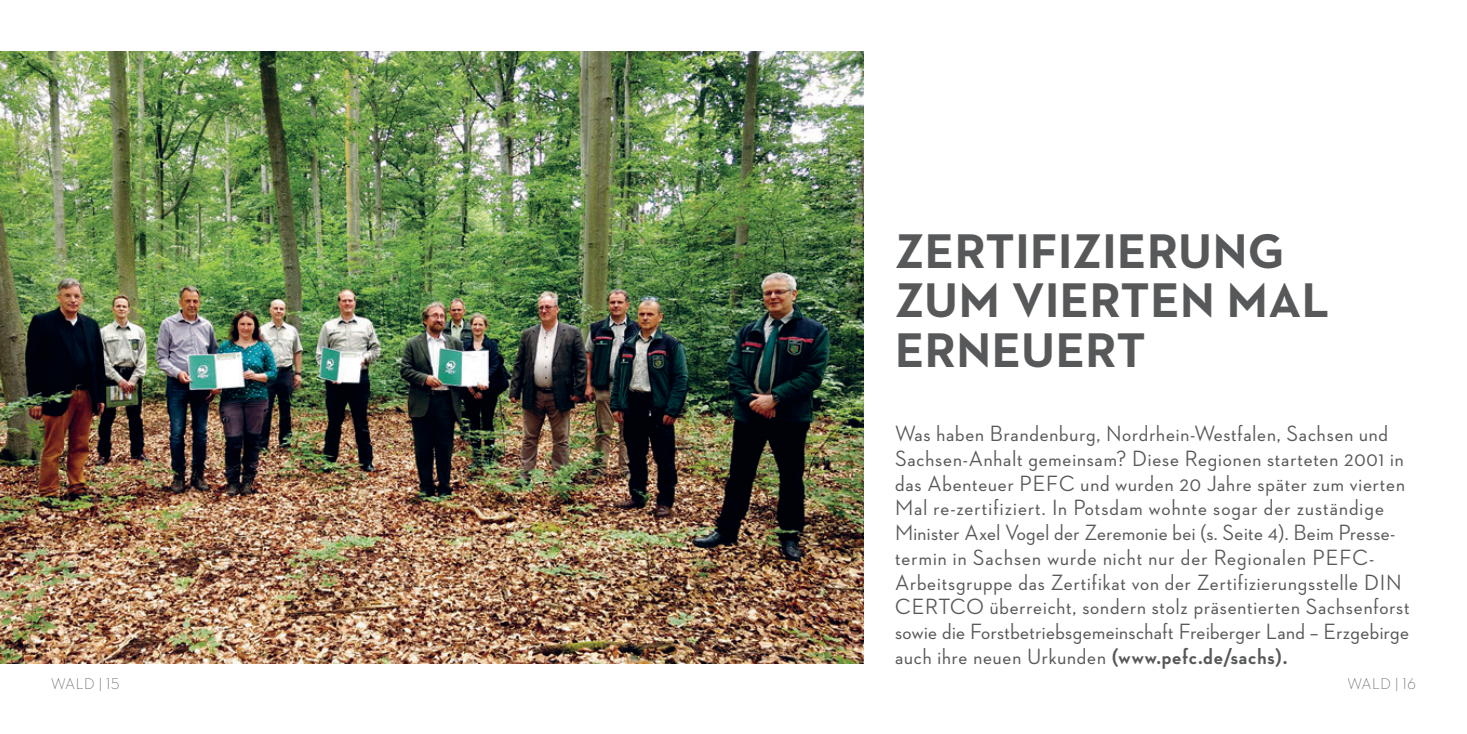
<style>
.page{position:relative;width:1467px;height:734px;background:#fff}
.page>*{position:absolute;margin:0;border:0;box-sizing:border-box;transform-origin:0 0}
.t1{font:700 49.5px/49.5px "Neutraface 2 Text";letter-spacing:.01em;color:#57585a}
.t2{font:500 22.5px/24.8px "Neutraface 2 Display";letter-spacing:.04em;color:#57585a}
.t3{font:300 15.75px "Neutraface 2 Display";letter-spacing:.04em;color:#57585a}
.s1{font-weight:700}
</style>
<div class="page">
<img style="left:0;top:51px;width:863px;height:612px">
<h1 class="t1" style="left:895px;top:225px;width:436px">ZERTIFIZIERUNG<br>ZUM VIERTEN MAL<br>ERNEUERT</h1>
<p class="t2" style="left:895px;top:421px;width:516px">Was haben Brandenburg, Nordrhein-Westfalen, Sachsen und Sachsen-Anhalt gemeinsam? Diese Regionen starteten 2001 in das Abenteuer PEFC und wurden 20 Jahre später zum vierten Mal re-zertifiziert. In Potsdam wohnte sogar der zuständige Minister Axel Vogel der Zeremonie bei (s. Seite 4). Beim Presse&shy;termin in Sachsen wurde nicht nur der Regionalen PEFC-Arbeitsgruppe das Zertifikat von der Zertifizierungsstelle DIN CERTCO überreicht, sondern stolz präsentierten Sachsenforst sowie die Forstbetriebsgemeinschaft Freiberger Land – Erzgebirge auch ihre neuen Urkunden <span class="s1">(www.pefc.de/sachs).</span></p>
<p class="t3" style="left:51px;top:674px;width:70px">WALD | 15</p>
<p class="t3" style="left:1347px;top:674px;width:70px">WALD | 16</p>
</div>
